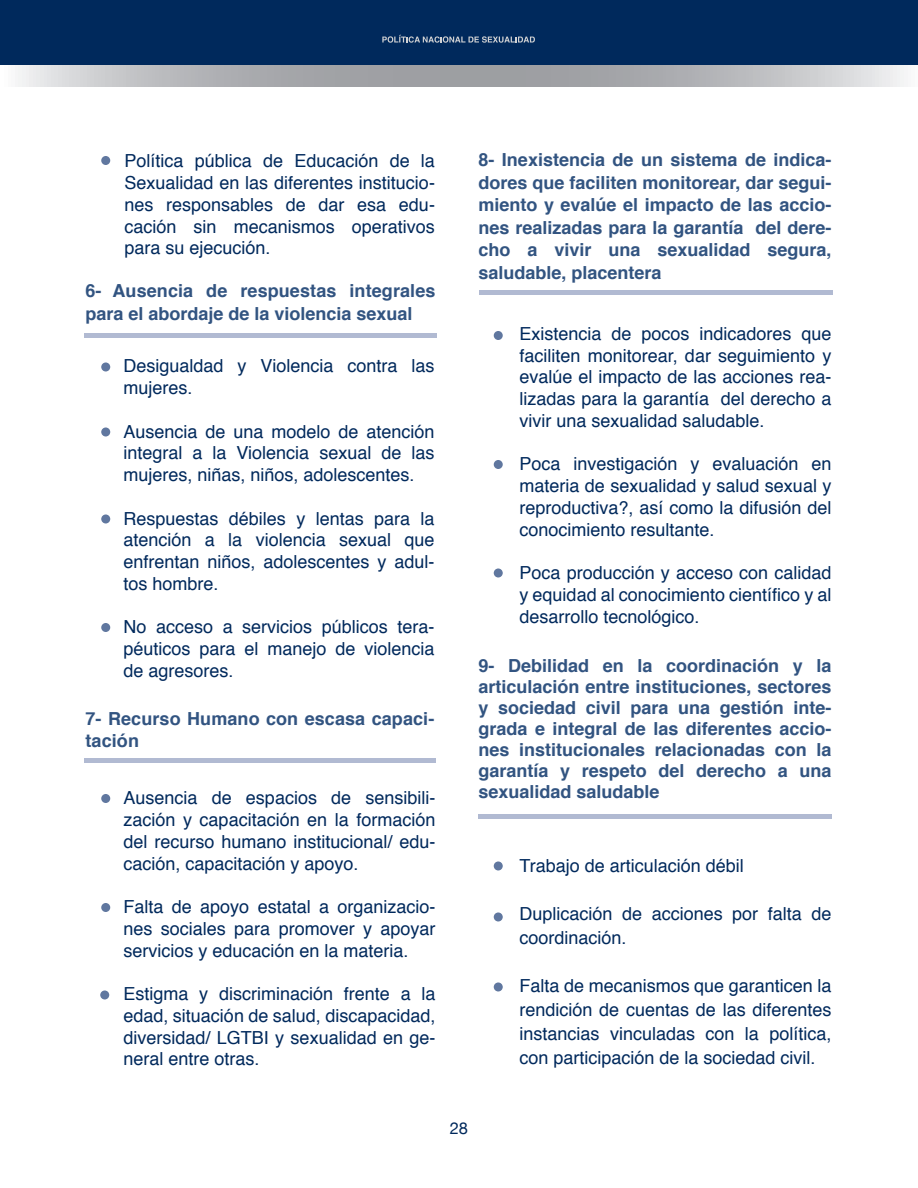
<style>
.page{position:relative;width:918px;height:1188px;background:#fff}
.page>*{position:absolute;margin:0;border:0;box-sizing:border-box;transform-origin:0 0}
.t1{font:18px/21.8px "Helvetica";color:#00295c;text-align:justify}
.t2{font:700 18px/22.5px "Helvetica";color:#325481}
.t3{font:16.5px "Helvetica Neue";color:#00295c}
</style>
<div class="page">
<svg style="left:0;top:64px;width:918px;height:22px;background:#afb2b7"></svg>
<div style="left:0;top:0;width:918px;height:64px;background:#00295c"></div>
<svg style="left:382px;top:35px;width:153px;height:8px"></svg>
<hr style="left:84px;top:334px;width:353px;height:4px;background:#b1bad2">
<hr style="left:479px;top:290px;width:354px;height:4px;background:#b1bad2">
<hr style="left:84px;top:758px;width:351px;height:4px;background:#b1bad2">
<hr style="left:478px;top:815px;width:354px;height:4px;background:#b1bad2">
<div style="left:101px;top:156px;width:9px;height:9px;background:#60779f;border-radius:50%"></div>
<div style="left:494px;top:331px;width:9px;height:9px;background:#60779f;border-radius:50%"></div>
<div style="left:494px;top:460px;width:9px;height:9px;background:#60779f;border-radius:50%"></div>
<div style="left:494px;top:568px;width:9px;height:9px;background:#60779f;border-radius:50%"></div>
<div style="left:494px;top:861px;width:9px;height:9px;background:#60779f;border-radius:50%"></div>
<div style="left:494px;top:912px;width:9px;height:9px;background:#60779f;border-radius:50%"></div>
<div style="left:494px;top:982px;width:9px;height:9px;background:#60779f;border-radius:50%"></div>
<div style="left:101px;top:362px;width:9px;height:9px;background:#60779f;border-radius:50%"></div>
<div style="left:101px;top:427px;width:9px;height:9px;background:#60779f;border-radius:50%"></div>
<div style="left:101px;top:514px;width:9px;height:9px;background:#60779f;border-radius:50%"></div>
<div style="left:101px;top:623px;width:9px;height:9px;background:#60779f;border-radius:50%"></div>
<div style="left:101px;top:794px;width:9px;height:9px;background:#60779f;border-radius:50%"></div>
<div style="left:101px;top:903px;width:9px;height:9px;background:#60779f;border-radius:50%"></div>
<div style="left:100px;top:990px;width:9px;height:9px;background:#60779f;border-radius:50%"></div>
<p class="t1" style="left:124px;top:151px;width:312px">Política pública de Educación de la Sexualidad en las diferentes institucio&shy;nes responsables de dar esa edu&shy;cación sin mecanismos operativos para su ejecución.</p>
<p class="t2" style="left:86px;top:280px;width:351px">6- Ausencia de respuestas integrales para el abordaje de la violencia sexual</p>
<p class="t1" style="left:124px;top:356px;width:312px">Desigualdad y Violencia contra las mujeres.</p>
<p class="t1" style="left:124px;top:421px;width:312px">Ausencia de una modelo de atención integral a la Violencia sexual de las mujeres, niñas, niños, adolescentes.</p>
<p class="t1" style="left:124px;top:508px;width:313px">Respuestas débiles y lentas para la atención a la violencia sexual que enfrentan niños, adolescentes y adul&shy;tos hombre.</p>
<p class="t1" style="left:124px;top:617px;width:313px">No acceso a servicios públicos tera&shy;péuticos para el manejo de violencia de agresores.</p>
<p class="t2" style="left:86px;top:708px;width:350px">7- Recurso Humano con escasa capaci&shy;tación</p>
<p class="t1" style="left:124px;top:788px;width:313px">Ausencia de espacios de sensibili&shy;zación y capacitación en la formación del recurso humano institucional/ edu&shy;cación, capacitación y apoyo.</p>
<p class="t1" style="left:124px;top:897px;width:313px">Falta de apoyo estatal a organizacio&shy;nes sociales para promover y apoyar servicios y educación en la materia.</p>
<p class="t1" style="left:124px;top:984px;width:313px">Estigma y discriminación frente a la edad, situación de salud, discapacidad, diversidad/ LGTBI y sexualidad en ge&shy;neral entre otras.</p>
<p class="t2" style="left:479px;top:149px;width:355px;text-align:justify">8- Inexistencia de un sistema de indica&shy;dores que faciliten monitorear, dar segui&shy;miento y evalúe el impacto de las accio&shy;nes realizadas para la garantía del dere&shy;cho a vivir una sexualidad segura, saludable, placentera</p>
<p class="t1" style="left:520px;top:323px;width:313px">Existencia de pocos indicadores que faciliten monitorear, dar seguimiento y evalúe el impacto de las acciones rea&shy;lizadas para la garantía del derecho a vivir una sexualidad saludable.</p>
<p class="t1" style="left:520px;top:454px;width:313px">Poca investigación y evaluación en materia de sexualidad y salud sexual y reproductiva?, así como la difusión del conocimiento resultante.</p>
<p class="t1" style="left:520px;top:563px;width:313px">Poca producción y acceso con calidad y equidad al conocimiento científico y al desarrollo tecnológico.</p>
<p class="t2" style="left:479px;top:656px;width:355px;line-height:21px;text-align:justify">9- Debilidad en la coordinación y la articulación entre instituciones, sectores y sociedad civil para una gestión inte&shy;grada e integral de las diferentes accio&shy;nes institucionales relacionadas con la garantía y respeto del derecho a una sexualidad saludable</p>
<p class="t1" style="left:520px;top:856px;width:226px">Trabajo de articulación débil</p>
<p class="t1" style="left:520px;top:903px;width:313px;line-height:24px">Duplicación de acciones por falta de coordinación.</p>
<p class="t1" style="left:520px;top:975px;width:313px;line-height:24px">Falta de mecanismos que garanticen la rendición de cuentas de las diferentes instancias vinculadas con la política, con participación de la sociedad civil.</p>
<p class="t3" style="left:450px;top:1118px;width:20px">28</p>
</div>
